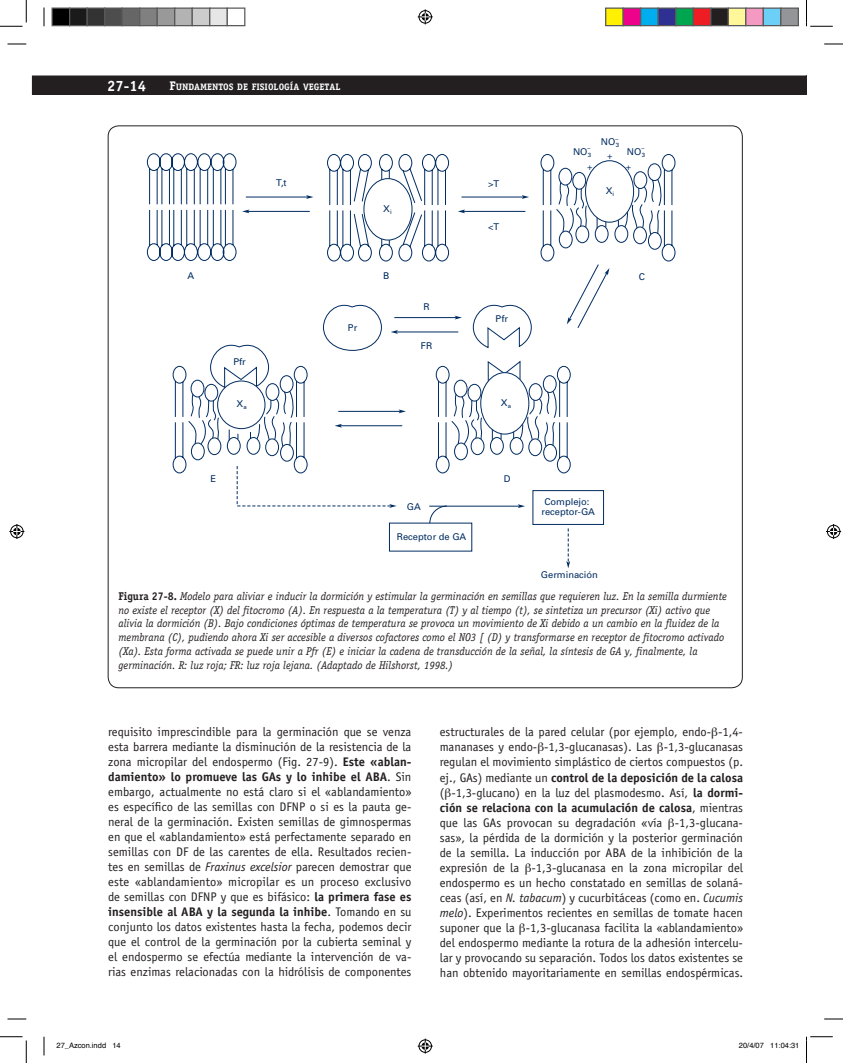
<style>
.page{position:relative;width:843px;height:1063px;background:#fff}
.page>*{position:absolute;margin:0;border:0;box-sizing:border-box;transform-origin:0 0}
.t1{font:700 15px "Officina Serif Std";color:#fff}
.t2{font:12.5px/15px "Officina Sans Std";color:#231f20;text-align:justify}
.t3{font:italic 11.25px/13.8px "Officina Serif Std";color:#231f20;scale:.95 1}
.t4{font:9.38px/10.6px "Univers";color:#002c62;text-align:center}
.t5{font:700 9.38px "Officina Serif Std";color:#fff}
.t6{font:7.5px "Helvetica";color:#000}
.t7{font:6px/6.6px "Univers";color:#002c62}
.s1{font-size:12.5px}
.s2{font-weight:700;font-style:normal}
.s3{font-weight:700}
.s4{font-style:italic}
</style>
<div class="page">
<div style="left:32px;top:76px;width:773px;height:18px;background:#231f20"></div>
<svg style="left:805px;top:76px;width:2px;height:18px"></svg>
<svg style="left:147px;top:153px;width:373px;height:213px"></svg>
<hr style="left:461px;top:197px;width:63px;height:1px;background:#002c62">
<svg style="left:521px;top:195px;width:8px;height:4px"></svg>
<hr style="left:246px;top:197px;width:62px;height:1px;background:#002c62">
<svg style="left:306px;top:195px;width:7px;height:4px"></svg>
<hr style="left:394px;top:317px;width:62px;height:1px;background:#002c62">
<svg style="left:454px;top:315px;width:8px;height:4px"></svg>
<hr style="left:462px;top:211px;width:63px;height:1px;background:#002c62">
<svg style="left:457px;top:209px;width:8px;height:4px"></svg>
<hr style="left:247px;top:211px;width:63px;height:1px;background:#002c62">
<svg style="left:242px;top:209px;width:7px;height:4px"></svg>
<hr style="left:395px;top:331px;width:63px;height:1px;background:#002c62">
<svg style="left:390px;top:330px;width:8px;height:4px"></svg>
<svg style="left:540px;top:154px;width:135px;height:174px"></svg>
<svg style="left:323px;top:300px;width:59px;height:51px"></svg>
<svg style="left:472px;top:300px;width:59px;height:48px"></svg>
<svg style="left:172px;top:366px;width:432px;height:202px"></svg>
<svg style="left:8px;top:43px;width:18px;height:2px"></svg>
<svg style="left:824px;top:43px;width:18px;height:2px"></svg>
<svg style="left:8px;top:1018px;width:18px;height:1px"></svg>
<svg style="left:824px;top:1018px;width:18px;height:1px"></svg>
<svg style="left:43px;top:8px;width:2px;height:18px"></svg>
<svg style="left:43px;top:1036px;width:2px;height:19px"></svg>
<svg style="left:0;top:0;width:27px;height:27px"></svg>
<svg style="left:0;top:1036px;width:27px;height:26px"></svg>
<svg style="left:806px;top:0;width:26px;height:27px"></svg>
<svg style="left:806px;top:1036px;width:26px;height:26px"></svg>
<svg style="left:417px;top:9px;width:15px;height:15px"></svg>
<svg style="left:417px;top:1038px;width:15px;height:15px"></svg>
<svg style="left:9px;top:524px;width:15px;height:15px"></svg>
<svg style="left:826px;top:524px;width:14px;height:15px"></svg>
<div style="left:52px;top:8px;width:18px;height:18px;background:#000"></div>
<div style="left:51px;top:8px;width:19px;height:18px;border:1px solid #595959"></div>
<div style="left:70px;top:8px;width:17px;height:18px;background:#1a1a1a"></div>
<div style="left:69px;top:8px;width:19px;height:18px;border:1px solid #595959"></div>
<div style="left:87px;top:8px;width:18px;height:18px;background:#333"></div>
<div style="left:86px;top:8px;width:19px;height:18px;border:1px solid #595959"></div>
<div style="left:105px;top:8px;width:17px;height:18px;background:#4d4d4d"></div>
<div style="left:104px;top:8px;width:19px;height:18px;border:1px solid #595959"></div>
<div style="left:122px;top:8px;width:18px;height:18px;background:#666"></div>
<div style="left:121px;top:8px;width:19px;height:18px;border:1px solid #595959"></div>
<div style="left:140px;top:8px;width:17px;height:18px;background:#808080"></div>
<div style="left:139px;top:8px;width:19px;height:18px;border:1px solid #595959"></div>
<div style="left:157px;top:8px;width:18px;height:18px;background:#999"></div>
<div style="left:156px;top:8px;width:19px;height:18px;border:1px solid #595959"></div>
<div style="left:175px;top:8px;width:17px;height:18px;background:#b3b3b3"></div>
<div style="left:174px;top:8px;width:19px;height:18px;border:1px solid #595959"></div>
<div style="left:192px;top:8px;width:18px;height:18px;background:#ccc"></div>
<div style="left:191px;top:8px;width:19px;height:18px;border:1px solid #595959"></div>
<div style="left:210px;top:8px;width:17px;height:18px;background:#e6e6e6"></div>
<div style="left:209px;top:8px;width:19px;height:18px;border:1px solid #595959"></div>
<div style="left:226px;top:8px;width:19px;height:18px;border:1px solid #595959"></div>
<div style="left:605px;top:8px;width:18px;height:18px;background:#fff101"></div>
<div style="left:605px;top:8px;width:18px;height:18px;border:1px solid #595959"></div>
<div style="left:623px;top:8px;width:17px;height:18px;background:#ed028c"></div>
<div style="left:622px;top:8px;width:19px;height:18px;border:1px solid #595959"></div>
<div style="left:640px;top:8px;width:18px;height:18px;background:#00aeef"></div>
<div style="left:640px;top:8px;width:18px;height:18px;border:1px solid #595959"></div>
<div style="left:658px;top:8px;width:17px;height:18px;background:#2e3092"></div>
<div style="left:657px;top:8px;width:19px;height:18px;border:1px solid #595959"></div>
<div style="left:675px;top:8px;width:18px;height:18px;background:#00a54f"></div>
<div style="left:675px;top:8px;width:18px;height:18px;border:1px solid #595959"></div>
<div style="left:693px;top:8px;width:17px;height:18px;background:#ee1d23"></div>
<div style="left:692px;top:8px;width:19px;height:18px;border:1px solid #595959"></div>
<div style="left:710px;top:8px;width:18px;height:18px;background:#231f20"></div>
<div style="left:710px;top:8px;width:18px;height:18px;border:1px solid #595959"></div>
<div style="left:728px;top:8px;width:17px;height:18px;background:#fff79a"></div>
<div style="left:727px;top:8px;width:19px;height:18px;border:1px solid #595959"></div>
<div style="left:745px;top:8px;width:18px;height:18px;background:#f499c2"></div>
<div style="left:745px;top:8px;width:18px;height:18px;border:1px solid #595959"></div>
<div style="left:763px;top:8px;width:17px;height:18px;background:#6bcff6"></div>
<div style="left:762px;top:8px;width:19px;height:18px;border:1px solid #595959"></div>
<div style="left:780px;top:8px;width:18px;height:18px;background:#939598"></div>
<div style="left:780px;top:8px;width:18px;height:18px;border:1px solid #595959"></div>
<p class="t1" style="left:107px;top:76px;width:39px">27-14</p>
<p class="t5" style="left:169px;top:81px;width:172px"><span class="s1">F</span>UNDAMENTOS DE FISIOLOGÍA VEGETAL</p>
<p class="t4" style="left:276px;top:177px;width:12px">T,t</p>
<p class="t4" style="left:383px;top:203px;width:10px">X<sub>i</sub></p>
<p class="t4" style="left:488px;top:178px;width:13px">&gt;T</p>
<p class="t4" style="left:488px;top:221px;width:13px">&lt;T</p>
<p class="t4" style="left:573px;top:146px;width:16px">NO</p>
<p class="t7" style="left:587px;top:145px;width:5px">–<br>3</p>
<p class="t4" style="left:586px;top:161px;width:7px">+</p>
<p class="t4" style="left:600px;top:137px;width:16px">NO</p>
<p class="t7" style="left:615px;top:135px;width:5px">–<br>3</p>
<p class="t4" style="left:607px;top:150px;width:7px">+</p>
<p class="t4" style="left:626px;top:146px;width:16px">NO</p>
<p class="t7" style="left:641px;top:145px;width:5px">–<br>3</p>
<p class="t4" style="left:605px;top:185px;width:10px">X<sub>i</sub></p>
<p class="t4" style="left:625px;top:161px;width:7px">+</p>
<p class="t4" style="left:187px;top:270px;width:8px">A</p>
<p class="t4" style="left:383px;top:270px;width:8px">B</p>
<p class="t4" style="left:638px;top:271px;width:8px">C</p>
<p class="t4" style="left:233px;top:356px;width:14px">Pfr</p>
<p class="t4" style="left:236px;top:398px;width:12px">X<sub>a</sub></p>
<p class="t4" style="left:348px;top:322px;width:11px">Pr</p>
<p class="t4" style="left:423px;top:301px;width:8px">R</p>
<p class="t4" style="left:421px;top:340px;width:13px">FR</p>
<p class="t4" style="left:495px;top:313px;width:14px">Pfr</p>
<p class="t4" style="left:501px;top:397px;width:12px">X<sub>a</sub></p>
<p class="t4" style="left:210px;top:472px;width:7px">E</p>
<p class="t4" style="left:503px;top:472px;width:8px">D</p>
<p class="t4" style="left:406px;top:500px;width:15px">GA</p>
<p class="t4" style="left:397px;top:531px;width:71px">Receptor de GA</p>
<p class="t4" style="left:541px;top:496px;width:55px">Complejo: receptor-GA</p>
<p class="t4" style="left:540px;top:569px;width:58px">Germinación</p>
<p class="t3" style="left:118px;top:589px;width:642px"><span class="s2">FIGURA 27-8.</span> Modelo para aliviar e inducir la dormición y estimular la germinación en semillas que requieren luz. En la semilla durmiente no existe el receptor (X) del fitocromo (A). En respuesta a la temperatura (T) y al tiempo (t), se sintetiza un precursor (Xi) activo que alivia la dormición (B). Bajo condiciones óptimas de temperatura se provoca un movimiento de Xi debido a un cambio en la fluidez de la membrana (C), pudiendo ahora Xi ser accesible a diversos cofactores como el NO3 [ (D) y transformarse en receptor de fitocromo activado (Xa). Esta forma activada se puede unir a Pfr (E) e iniciar la cadena de transducción de la señal, la síntesis de GA y, finalmente, la germinación. R: luz roja; FR: luz roja lejana. (Adaptado de Hilshorst, 1998.)</p>
<p class="t2" style="left:108px;top:724px;width:304px">requisito imprescindible para la germinación que se venza esta barrera mediante la disminución de la resistencia de la zona micropilar del endospermo (Fig. 27-9). <span class="s3">Este «ablan&shy;damiento» lo promueve las GAs y lo inhibe el ABA</span>. Sin embargo, actualmente no está claro si el «ablandamiento» es específico de las semillas con DFNP o si es la pauta ge&shy;neral de la germinación. Existen semillas de gimnospermas en que el «ablandamiento» está perfectamente separado en semillas con DF de las carentes de ella. Resultados recien&shy;tes en semillas de <span class="s4">Fraxinus excelsior</span> parecen demostrar que este «ablandamiento» micropilar es un proceso exclusivo de semillas con DFNP y que es bifásico: <span class="s3">la primera fase es insensible al ABA y la segunda la inhibe</span>. Tomando en su conjunto los datos existentes hasta la fecha, podemos decir que el control de la germinación por la cubierta seminal y el endospermo se efectúa mediante la intervención de va&shy;rias enzimas relacionadas con la hidrólisis de componentes</p>
<p class="t2" style="left:439px;top:724px;width:305px">estructurales de la pared celular (por ejemplo, endo- -1,4- mananases y endo- -1,3-glucanasas). Las -1,3-glucanasas regulan el movimiento simplástico de ciertos compuestos (p. ej., GAs) mediante un <span class="s3">control de la deposición de la calosa </span>( -1,3-glucano) en la luz del plasmodesmo. Así, <span class="s3">la dormi&shy;ción se relaciona con la acumulación de calosa</span>, mientras que las GAs provocan su degradación «vía -1,3-glucana&shy;sas», la pérdida de la dormición y la posterior germinación de la semilla. La inducción por ABA de la inhibición de la expresión de la -1,3-glucanasa en la zona micropilar del endospermo es un hecho constatado en semillas de solaná&shy;ceas (así, en <span class="s4">N. tabacum</span>) y cucurbitáceas (como en. <span class="s4">Cucumis melo</span>). Experimentos recientes en semillas de tomate hacen suponer que la -1,3-glucanasa facilita la «ablandamiento» del endospermo mediante la rotura de la adhesión intercelu&shy;lar y provocando su separación. Todos los datos existentes se han obtenido mayoritariamente en semillas endospérmicas.</p>
<p class="t6" style="left:56px;top:1040px;width:66px">27_Azcon.indd 14</p>
<p class="t6" style="left:738px;top:1040px;width:62px">20/4/07 11:04:31</p>
</div>
